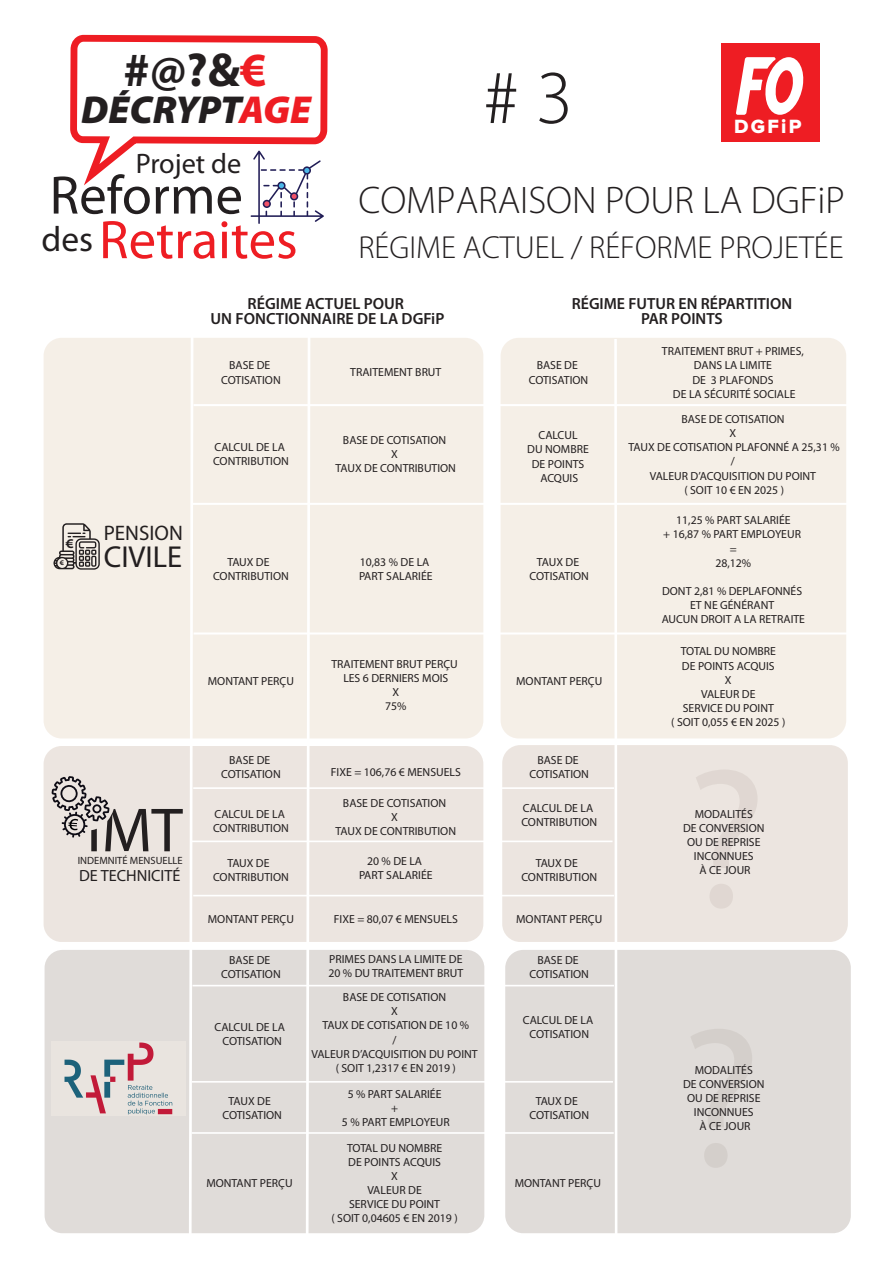
<style>
.page{position:relative;width:893px;height:1263px;background:#fff}
.page>*{position:absolute;margin:0;border:0;box-sizing:border-box;transform-origin:0 0}
.t1{font:300 76.5px "Myriad Pro";color:#231f20}
.t2{font:54.6px/44.5px "Myriad Pro";color:#ee1d23}
.t3{font:700 47.85px "Myriad Pro";color:#231f20}
.t4{font:italic 900 39.15px "Myriad Pro";letter-spacing:-.015em;color:#231f20}
.t5{font:300 38.55px "Myriad Pro";color:#231f20}
.t6{font:300 31.95px "Myriad Pro";color:#231f20}
.t7{font:30.45px "Myriad Pro";color:#231f20}
.t8{font:28.35px "Myriad Pro";color:#231f20}
.t9{font:21px "Myriad Pro";color:#231f20}
.t10{font:19.95px "Proxima Nova Extrabld";letter-spacing:.11em;color:#fff}
.t11{font:600 16.5px "Myriad Pro";color:#231f20}
.t12{font:600 16.2px/15.3px "Myriad Pro";color:#231f20;text-align:center}
.t13{font:16.2px "Myriad Pro";color:#231f20}
.t14{font:11.7px/14.1px "Myriad Pro";color:#231f20;text-align:center}
.t15{font:10.5px "Myriad Pro";color:#231f20}
.t16{font:600 8.85px "Myriad Pro";color:#231f20}
.s1{color:#ee1d23}
.s2{color:#231f20}
.s3{font-size:35.4px;color:#231f20}
</style>
<div class="page">
<div style="left:502px;top:745px;width:346px;height:197px;background:#ece5e0;border-radius:18px"></div>
<div style="left:505px;top:950px;width:346px;height:283px;background:#e0dcd9;border-radius:18px"></div>
<div style="left:501px;top:338px;width:345px;height:400px;background:#f5efe7;border-radius:18px"></div>
<div style="left:45px;top:950px;width:439px;height:283px;background:#e0dcd9;border-radius:18px"></div>
<div style="left:44px;top:746px;width:439px;height:196px;background:#ece5e0;border-radius:18px"></div>
<div style="left:44px;top:338px;width:439px;height:400px;background:#f5efe7;border-radius:18px"></div>
<hr style="left:194px;top:404px;width:657px;height:2px;background:#fff">
<hr style="left:191px;top:503px;width:657px;height:2px;background:#fff">
<hr style="left:194px;top:632px;width:657px;height:2px;background:#fff">
<hr style="left:193px;top:787px;width:421px;height:2px;background:#fff">
<hr style="left:192px;top:840px;width:421px;height:2px;background:#fff">
<hr style="left:193px;top:895px;width:421px;height:1px;background:#fff">
<hr style="left:193px;top:985px;width:421px;height:1px;background:#fff">
<hr style="left:192px;top:1081px;width:421px;height:2px;background:#fff">
<hr style="left:192px;top:1132px;width:422px;height:2px;background:#fff">
<svg style="left:613px;top:339px;width:6px;height:894px"></svg>
<svg style="left:51px;top:338px;width:16px;height:895px"></svg>
<svg style="left:696px;top:770px;width:61px;height:138px"></svg>
<svg style="left:691px;top:1029px;width:61px;height:139px"></svg>
<svg style="left:67px;top:34px;width:264px;height:1199px"></svg>
<svg style="left:251px;top:150px;width:73px;height:74px"></svg>
<div style="left:721px;top:44px;width:98px;height:98px;background:#ee1d23"></div>
<svg style="left:736px;top:57px;width:68px;height:58px"></svg>
<h3 class="t3" style="left:123px;top:39px;width:145px">#@?&amp;<span class="s1">€</span></h3>
<h3 class="t4" style="left:81px;top:84px;width:231px">DÉCRYPT<span class="s1">AGE</span></h3>
<h3 class="t8" style="left:136px;top:146px;width:107px">Projet de</h3>
<h2 class="t2" style="left:41px;top:172px;width:258px"><span class="s2">Reforme </span><span class="s3">des</span> Retraites</h2>
<h1 class="t1" style="left:483px;top:51px;width:91px"># 3</h1>
<h3 class="t10" style="left:734px;top:117px;width:69px">DGFiP</h3>
<h3 class="t5" style="left:358px;top:177px;width:488px">COMPARAISON POUR LA DGFiP</h3>
<h3 class="t6" style="left:358px;top:229px;width:487px">RÉGIME ACTUEL / RÉFORME PROJETÉE</h3>
<h3 class="t11" style="left:65px;top:532px;width:11px">€</h3>
<p class="t16" style="left:60px;top:556px;width:6px">€</p>
<h3 class="t9" style="left:104px;top:520px;width:81px">PENSION</h3>
<h3 class="t7" style="left:104px;top:538px;width:80px">CIVILE</h3>
<p class="t15" style="left:78px;top:854px;width:106px">INDEMNITÉ MENSUELLE</p>
<h3 class="t13" style="left:79px;top:865px;width:103px">DE TECHNICITÉ</h3>
<h3 class="t12" style="left:210px;top:295px;width:235px">RÉGIME ACTUEL POUR<br>UN FONCTIONNAIRE DE LA DGFiP</h3>
<h3 class="t12" style="left:572px;top:295px;width:222px">RÉGIME FUTUR EN RÉPARTITION<br>PAR POINTS</h3>
<p class="t14" style="left:221px;top:358px;width:61px">BASE DE<br>COTISATION</p>
<p class="t14" style="left:662px;top:344px;width:143px">TRAITEMENT BRUT + PRIMES,<br>DANS LA LIMITE<br>DE 3 PLAFONDS<br>DE LA SÉCURITÉ SOCIALE</p>
<p class="t14" style="left:629px;top:412px;width:213px">BASE DE COTISATION<br>X<br>TAUX DE COTISATION PLAFONNÉ A 25,31 % /<br>VALEUR D’ACQUISITION DU POINT<br>( SOIT 10 € EN 2025 )</p>
<p class="t14" style="left:663px;top:513px;width:139px">11,25 % PART SALARIÉE<br>+ 16,87 % PART EMPLOYEUR =<br>28,12%</p>
<p class="t14" style="left:662px;top:584px;width:145px">DONT 2,81 % DEPLAFONNÉS<br>ET NE GÉNÉRANT<br>AUCUN DROIT A LA RETRAITE</p>
<p class="t14" style="left:671px;top:644px;width:116px">TOTAL DU NOMBRE<br>DE POINTS ACQUIS<br>X<br>VALEUR DE<br>SERVICE DU POINT<br>( SOIT 0,055 € EN 2025 )</p>
<p class="t14" style="left:529px;top:358px;width:61px">BASE DE<br>COTISATION</p>
<p class="t14" style="left:350px;top:365px;width:93px">TRAITEMENT BRUT</p>
<p class="t14" style="left:527px;top:428px;width:63px">CALCUL<br>DU NOMBRE<br>DE POINTS<br>ACQUIS</p>
<p class="t14" style="left:336px;top:433px;width:122px">BASE DE COTISATION<br>X<br>TAUX DE CONTRIBUTION</p>
<p class="t14" style="left:213px;top:440px;width:77px;text-align:left">CALCUL DE LA<br>CONTRIBUTION</p>
<p class="t14" style="left:359px;top:555px;width:75px;text-align:left">10,83 % DE LA<br>PART SALARIÉE</p>
<p class="t14" style="left:529px;top:555px;width:61px">TAUX DE<br>COTISATION</p>
<p class="t14" style="left:213px;top:555px;width:77px">TAUX DE<br>CONTRIBUTION</p>
<p class="t14" style="left:331px;top:657px;width:128px">TRAITEMENT BRUT PERÇU<br>LES 6 DERNIERS MOIS<br>X<br>75%</p>
<p class="t14" style="left:516px;top:674px;width:88px">MONTANT PERÇU</p>
<p class="t14" style="left:208px;top:674px;width:88px">MONTANT PERÇU</p>
<p class="t14" style="left:221px;top:753px;width:61px">BASE DE<br>COTISATION</p>
<p class="t14" style="left:213px;top:806px;width:77px;text-align:left">CALCUL DE LA<br>CONTRIBUTION</p>
<p class="t14" style="left:213px;top:856px;width:77px">TAUX DE<br>CONTRIBUTION</p>
<p class="t14" style="left:208px;top:912px;width:88px">MONTANT PERÇU</p>
<p class="t14" style="left:221px;top:953px;width:61px">BASE DE<br>COTISATION</p>
<p class="t14" style="left:331px;top:764px;width:131px">FIXE = 106,76 € MENSUELS</p>
<p class="t14" style="left:336px;top:795px;width:122px">BASE DE COTISATION<br>X<br>TAUX DE CONTRIBUTION</p>
<p class="t14" style="left:359px;top:854px;width:75px">20 % DE LA<br>PART SALARIÉE</p>
<p class="t14" style="left:334px;top:912px;width:125px">FIXE = 80,07 € MENSUELS</p>
<p class="t14" style="left:328px;top:952px;width:136px;text-align:left">PRIMES DANS LA LIMITE DE<br>20 % DU TRAITEMENT BRUT</p>
<p class="t14" style="left:529px;top:753px;width:61px">BASE DE<br>COTISATION</p>
<p class="t14" style="left:521px;top:800px;width:77px;text-align:left">CALCUL DE LA<br>CONTRIBUTION</p>
<p class="t14" style="left:521px;top:856px;width:77px">TAUX DE<br>CONTRIBUTION</p>
<p class="t14" style="left:516px;top:912px;width:88px">MONTANT PERÇU</p>
<p class="t14" style="left:529px;top:953px;width:61px">BASE DE<br>COTISATION</p>
<p class="t14" style="left:683px;top:806px;width:83px">MODALITÉS<br>DE CONVERSION<br>OU DE REPRISE<br>INCONNUES<br>À CE JOUR</p>
<p class="t14" style="left:215px;top:1020px;width:72px">CALCUL DE LA<br>COTISATION</p>
<p class="t14" style="left:222px;top:1094px;width:61px">TAUX DE<br>COTISATION</p>
<p class="t14" style="left:311px;top:990px;width:168px">BASE DE COTISATION<br>X<br>TAUX DE COTISATION DE 10 %<br>/<br>VALEUR D’ACQUISITION DU POINT ( SOIT 1,2317 € EN 2019 )</p>
<p class="t14" style="left:342px;top:1087px;width:109px">5 % PART SALARIÉE<br>+<br>5 % PART EMPLOYEUR</p>
<p class="t14" style="left:523px;top:1012px;width:72px">CALCUL DE LA<br>COTISATION</p>
<p class="t14" style="left:529px;top:1094px;width:61px">TAUX DE<br>COTISATION</p>
<p class="t14" style="left:683px;top:1063px;width:83px">MODALITÉS<br>DE CONVERSION<br>OU DE REPRISE<br>INCONNUES<br>À CE JOUR</p>
<p class="t14" style="left:206px;top:1176px;width:88px">MONTANT PERÇU</p>
<p class="t14" style="left:331px;top:1140px;width:128px">TOTAL DU NOMBRE<br>DE POINTS ACQUIS<br>X<br>VALEUR DE<br>SERVICE DU POINT<br>( SOIT 0,04605 € EN 2019 )</p>
<p class="t14" style="left:515px;top:1176px;width:88px">MONTANT PERÇU</p>
</div>
